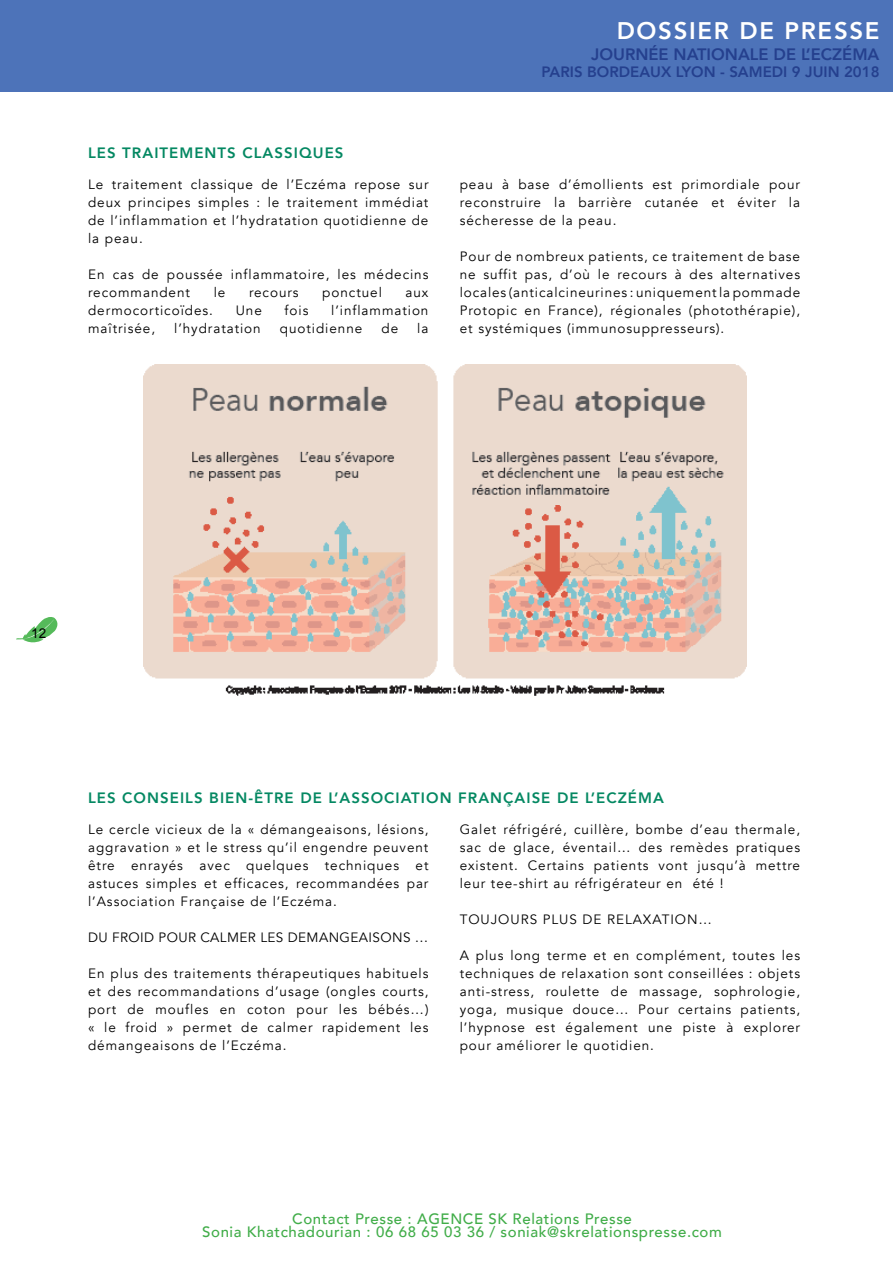
<style>
.page{position:relative;width:893px;height:1263px;background:#fff}
.page>*{position:absolute;margin:0;border:0;box-sizing:border-box;transform-origin:0 0}
.t1{font:800 24px "Avenir";letter-spacing:.07em;color:#fff}
.t2{font:800 16.5px "Avenir";color:#25408e}
.t3{font:500 15px/13.5px "Avenir";letter-spacing:.04em;color:#41ad49;text-align:center}
.t4{font:800 15px "Avenir";letter-spacing:.07em;color:#048862}
.t5{font:800 15px "Avenir";color:#25408e}
.t6{font:13.5px/18px "Avenir";letter-spacing:.07em;color:#000;text-align:justify}
.t7{font:13.5px "Avenir";letter-spacing:.03em;color:#000}
.t8{font:13.5px "Arial";color:#000}
</style>
<div class="page">
<div style="left:0;top:0;width:893px;height:92px;background:#4d73b9"></div>
<img style="left:144px;top:365px;width:602px;height:331px">
<svg style="left:16px;top:617px;width:42px;height:26px"></svg>
<p class="t4" style="left:88px;top:144px;width:257px">LES TRAITEMENTS CLASSIQUES</p>
<p class="t6" style="left:88px;top:177px;width:342px">Le traitement classique de l’Eczéma repose sur deux principes simples : le traitement immédiat de l’inflammation et l’hydratation quotidienne de la peau.</p>
<p class="t6" style="left:88px;top:267px;width:342px">En cas de poussée inflammatoire, les médecins recommandent</p>
<p class="t6" style="left:214px;top:285px;width:13px">le</p>
<p class="t6" style="left:249px;top:285px;width:51px">recours</p>
<p class="t6" style="left:322px;top:285px;width:61px">ponctuel</p>
<p class="t6" style="left:406px;top:285px;width:24px">aux</p>
<p class="t6" style="left:88px;top:303px;width:126px">dermocorticoïdes.</p>
<p class="t6" style="left:236px;top:303px;width:28px">Une</p>
<p class="t6" style="left:285px;top:303px;width:25px">fois</p>
<p class="t6" style="left:331px;top:303px;width:99px">l’inflammation</p>
<p class="t6" style="left:88px;top:321px;width:68px">maîtrisée,</p>
<p class="t6" style="left:174px;top:321px;width:88px">l’hydratation</p>
<p class="t6" style="left:280px;top:321px;width:84px">quotidienne</p>
<p class="t6" style="left:381px;top:321px;width:18px">de</p>
<p class="t6" style="left:417px;top:321px;width:13px">la</p>
<h1 class="t1" style="left:617px;top:17px;width:264px">DOSSIER DE PRESSE</h1>
<p class="t2" style="left:591px;top:46px;width:290px">JOURNÉE NATIONALE DE L’ECZÉMA</p>
<p class="t5" style="left:542px;top:63px;width:339px">PARIS BORDEAUX LYON - SAMEDI 9 JUIN 2018</p>
<p class="t6" style="left:460px;top:177px;width:342px">peau à base d’émollients est primordiale pour reconstruire la barrière cutanée et éviter la sécheresse de la peau.</p>
<p class="t6" style="left:460px;top:249px;width:342px">Pour de nombreux patients, ce traitement de base ne suffit pas, d’où le recours à des alternatives locales (anticalcineurines : uniquement la pommade Protopic en France), régionales (photothérapie), et systémiques (immunosuppresseurs).</p>
<p class="t8" style="left:31px;top:626px;width:17px">12</p>
<p class="t4" style="left:88px;top:789px;width:577px">LES CONSEILS BIEN-ÊTRE DE L’ASSOCIATION FRANÇAISE DE L’ECZÉMA</p>
<p class="t6" style="left:88px;top:822px;width:342px">Le cercle vicieux de la « démangeaisons, lésions, aggravation » et le stress qu’il engendre peuvent être enrayés avec quelques techniques et astuces simples et efficaces, recommandées par l’Association Française de l’Eczéma.</p>
<p class="t7" style="left:88px;top:932px;width:342px">DU FROID POUR CALMER LES DEMANGEAISONS …</p>
<p class="t6" style="left:88px;top:966px;width:342px">En plus des traitements thérapeutiques habituels et des recommandations d’usage (ongles courts, port de moufles en coton pour les bébés…) « le froid » permet de calmer rapidement les démangeaisons de l’Eczéma.</p>
<p class="t6" style="left:460px;top:822px;width:342px">Galet réfrigéré, cuillère, bombe d’eau thermale, sac de glace, éventail… des remèdes pratiques existent. Certains patients vont jusqu’à mettre leur tee-shirt au réfrigérateur en été !</p>
<p class="t6" style="left:460px;top:912px;width:254px">TOUJOURS PLUS DE RELAXATION…</p>
<p class="t6" style="left:460px;top:948px;width:342px">A plus long terme et en complément, toutes les techniques de relaxation sont conseillées : objets anti-stress, roulette de massage, sophrologie, yoga, musique douce… Pour certains patients, l’hypnose est également une piste à explorer pour améliorer le quotidien.</p>
<p class="t3" style="left:202px;top:1213px;width:521px">Contact Presse : AGENCE SK Relations Presse<br>Sonia Khatchadourian : 06 68 65 03 36 / soniak@skrelationspresse.com</p>
</div>
